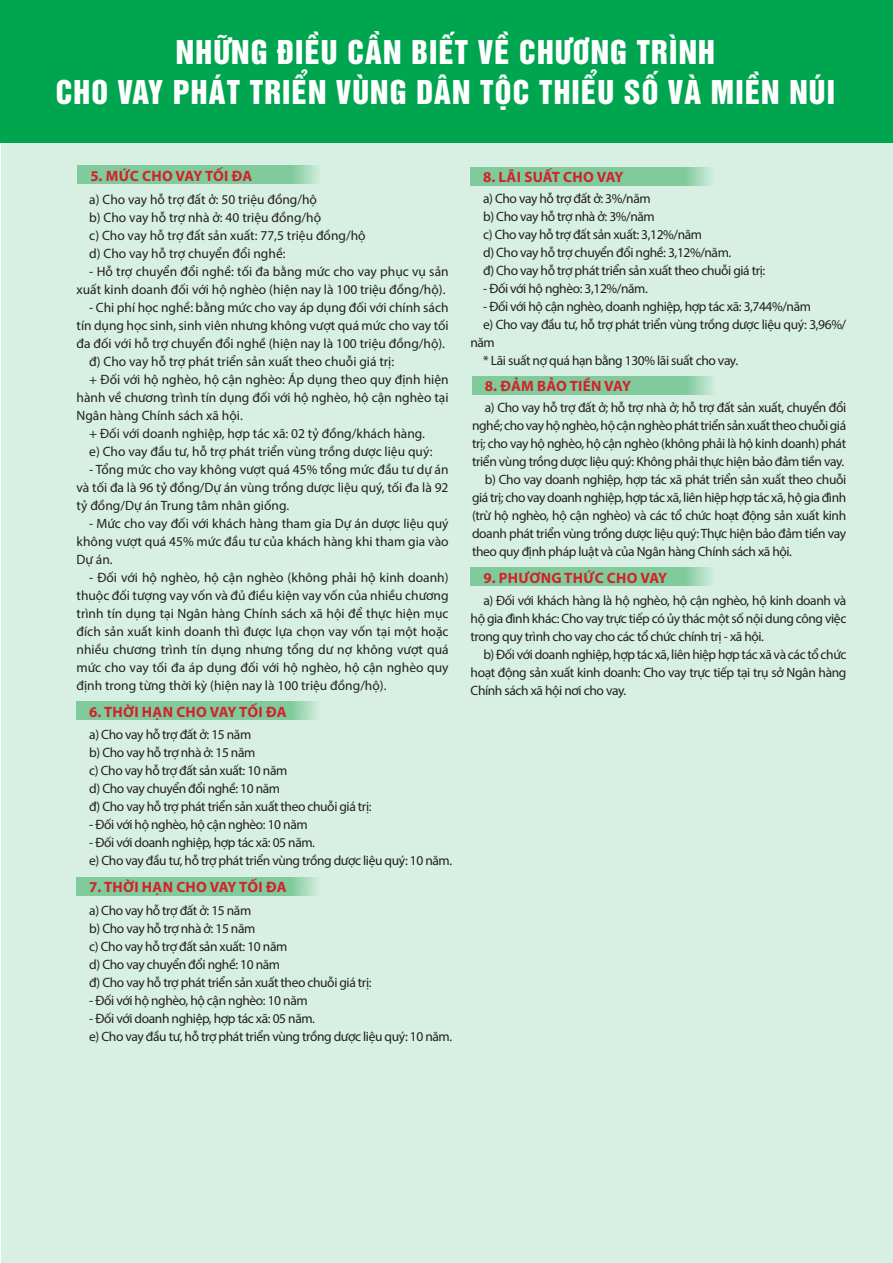
<style>
.page{position:relative;width:893px;height:1263px;background:#fff}
.page>*{position:absolute;margin:0;border:0;box-sizing:border-box;transform-origin:0 0}
.t1{font:30px/40.5px "UTM Helvet Ins";letter-spacing:.04em;color:#fff;text-align:center}
.t2{font:700 15px "Myriad Pro";letter-spacing:.02em;color:#d1232a}
.t3{font:13.5px/18px "Myriad Pro";letter-spacing:-.03em;color:#231f20;text-align:justify}
.t4{font:13.5px/18px "Myriad Pro";color:#231f20;text-align:right}
</style>
<div class="page">
<div style="left:1px;top:143px;width:892px;height:1120px;background:#d7f0e3"></div>
<div style="left:0;top:0;width:893px;height:142px;background:#00a54f"></div>
<div style="left:78px;top:166px;width:243px;height:18px;background:#80ca9c"></div>
<div style="left:77px;top:702px;width:243px;height:18px;background:#80ca9c"></div>
<div style="left:77px;top:877px;width:243px;height:18px;background:#80ca9c"></div>
<div style="left:470px;top:167px;width:244px;height:18px;background:#80ca9c"></div>
<div style="left:472px;top:377px;width:244px;height:18px;background:#80ca9c"></div>
<div style="left:471px;top:568px;width:243px;height:18px;background:#80ca9c"></div>
<h1 class="t1" style="left:56px;top:29px;width:781px">NHỮNG ĐIỀU CẦN BIẾT VỀ CHƯƠNG TRÌNH<br>CHO VAY PHÁT TRIỂN VÙNG DÂN TỘC THIỂU SỐ VÀ MIỀN NÚI</h1>
<p class="t2" style="left:90px;top:166px;width:163px">5. MỨC CHO VAY TỐI ĐA</p>
<p class="t4" style="left:89px;top:190px;width:229px">a) Cho vay hỗ trợ đất ở: 50 triệu đồng/hộ</p>
<p class="t4" style="left:89px;top:208px;width:233px">b) Cho vay hỗ trợ nhà ở: 40 triệu đồng/hộ</p>
<p class="t4" style="left:89px;top:226px;width:278px">c) Cho vay hỗ trợ đất sản xuất: 77,5 triệu đồng/hộ</p>
<p class="t4" style="left:89px;top:244px;width:198px">d) Cho vay hỗ trợ chuyển đổi nghề:</p>
<p class="t4" style="left:77px;top:262px;width:374px">- Hỗ trợ chuyển đổi nghề: tối đa bằng mức cho vay phục vụ sản xuất kinh doanh đối với hộ nghèo (hiện nay là 100 triệu đồng/hộ).</p>
<p class="t3" style="left:77px;top:298px;width:374px;text-indent:13px">- Chi phí học nghề: bằng mức cho vay áp dụng đối với chính sách tín dụng học sinh, sinh viên nhưng không vượt quá mức cho vay tối đa đối với hỗ trợ chuyển đổi nghề (hiện nay là 100 triệu đồng/hộ).</p>
<p class="t4" style="left:89px;top:352px;width:306px">đ) Cho vay hỗ trợ phát triển sản xuất theo chuỗi giá trị:</p>
<p class="t3" style="left:77px;top:370px;width:374px;text-indent:13px">+ Đối với hộ nghèo, hộ cận nghèo: Áp dụng theo quy định hiện hành về chương trình tín dụng đối với hộ nghèo, hộ cận nghèo tại Ngân hàng Chính sách xã hội.</p>
<p class="t4" style="left:89px;top:424px;width:337px">+ Đối với doanh nghiệp, hợp tác xã: 02 tỷ đồng/khách hàng.</p>
<p class="t4" style="left:89px;top:442px;width:345px">e) Cho vay đầu tư, hỗ trợ phát triển vùng trồng dược liệu quý:</p>
<p class="t3" style="left:77px;top:460px;width:374px;text-indent:13px">- Tổng mức cho vay không vượt quá 45% tổng mức đầu tư dự án và tối đa là 96 tỷ đồng/Dự án vùng trồng dược liệu quý, tối đa là 92 tỷ đồng/Dự án Trung tâm nhân giống.</p>
<p class="t3" style="left:77px;top:514px;width:374px;text-indent:13px">- Mức cho vay đối với khách hàng tham gia Dự án dược liệu quý không vượt quá 45% mức đầu tư của khách hàng khi tham gia vào Dự án.</p>
<p class="t3" style="left:77px;top:568px;width:374px;text-indent:13px">- Đối với hộ nghèo, hộ cận nghèo (không phải hộ kinh doanh) thuộc đối tượng vay vốn và đủ điều kiện vay vốn của nhiều chương trình tín dụng tại Ngân hàng Chính sách xã hội để thực hiện mục đích sản xuất kinh doanh thì được lựa chọn vay vốn tại một hoặc nhiều chương trình tín dụng nhưng tổng dư nợ không vượt quá mức cho vay tối đa áp dụng đối với hộ nghèo, hộ cận nghèo quy định trong từng thời kỳ (hiện nay là 100 triệu đồng/hộ).</p>
<p class="t2" style="left:89px;top:702px;width:199px">6. THỜI HẠN CHO VAY TỐI ĐA</p>
<p class="t3" style="left:89px;top:726px;width:164px">a) Cho vay hỗ trợ đất ở: 15 năm</p>
<p class="t3" style="left:89px;top:744px;width:168px">b) Cho vay hỗ trợ nhà ở: 15 năm</p>
<p class="t3" style="left:89px;top:762px;width:200px">c) Cho vay hỗ trợ đất sản xuất: 10 năm</p>
<p class="t3" style="left:89px;top:780px;width:192px">d) Cho vay chuyển đổi nghề: 10 năm</p>
<p class="t3" style="left:89px;top:798px;width:284px">đ) Cho vay hỗ trợ phát triển sản xuất theo chuỗi giá trị:</p>
<p class="t3" style="left:89px;top:816px;width:220px">- Đối với hộ nghèo, hộ cận nghèo: 10 năm</p>
<p class="t3" style="left:89px;top:834px;width:227px">- Đối với doanh nghiệp, hợp tác xã: 05 năm.</p>
<p class="t3" style="left:89px;top:852px;width:364px">e) Cho vay đầu tư, hỗ trợ phát triển vùng trồng dược liệu quý: 10 năm.</p>
<p class="t2" style="left:89px;top:877px;width:199px">7. THỜI HẠN CHO VAY TỐI ĐA</p>
<p class="t3" style="left:89px;top:901px;width:164px">a) Cho vay hỗ trợ đất ở: 15 năm</p>
<p class="t3" style="left:89px;top:919px;width:168px">b) Cho vay hỗ trợ nhà ở: 15 năm</p>
<p class="t3" style="left:89px;top:937px;width:200px">c) Cho vay hỗ trợ đất sản xuất: 10 năm</p>
<p class="t3" style="left:89px;top:955px;width:192px">d) Cho vay chuyển đổi nghề: 10 năm</p>
<p class="t3" style="left:89px;top:973px;width:284px">đ) Cho vay hỗ trợ phát triển sản xuất theo chuỗi giá trị:</p>
<p class="t3" style="left:89px;top:991px;width:220px">- Đối với hộ nghèo, hộ cận nghèo: 10 năm</p>
<p class="t3" style="left:89px;top:1009px;width:227px">- Đối với doanh nghiệp, hợp tác xã: 05 năm.</p>
<p class="t3" style="left:89px;top:1027px;width:364px">e) Cho vay đầu tư, hỗ trợ phát triển vùng trồng dược liệu quý: 10 năm.</p>
<p class="t2" style="left:483px;top:167px;width:142px">8. LÃI SUẤT CHO VAY</p>
<p class="t3" style="left:483px;top:190px;width:169px">a) Cho vay hỗ trợ đất ở: 3%/năm</p>
<p class="t3" style="left:483px;top:208px;width:173px">b) Cho vay hỗ trợ nhà ở: 3%/năm</p>
<p class="t3" style="left:483px;top:226px;width:221px">c) Cho vay hỗ trợ đất sản xuất: 3,12%/năm</p>
<p class="t3" style="left:483px;top:244px;width:250px">d) Cho vay hỗ trợ chuyển đổi nghề: 3,12%/năm.</p>
<p class="t3" style="left:483px;top:262px;width:284px">đ) Cho vay hỗ trợ phát triển sản xuất theo chuỗi giá trị:</p>
<p class="t3" style="left:483px;top:280px;width:166px">- Đối với hộ nghèo: 3,12%/năm.</p>
<p class="t3" style="left:483px;top:298px;width:329px">- Đối với hộ cận nghèo, doanh nghiệp, hợp tác xã: 3,744%/năm</p>
<p class="t3" style="left:470px;top:316px;width:377px;text-indent:13px">e) Cho vay đầu tư, hỗ trợ phát triển vùng trồng dược liệu quý: 3,96%/ năm</p>
<p class="t3" style="left:483px;top:352px;width:257px">* Lãi suất nợ quá hạn bằng 130% lãi suất cho vay.</p>
<p class="t2" style="left:485px;top:377px;width:148px">8. ĐẢM BẢO TIỀN VAY</p>
<p class="t3" style="left:472px;top:399px;width:376px;text-indent:13px">a) Cho vay hỗ trợ đất ở; hỗ trợ nhà ở; hỗ trợ đất sản xuất, chuyển đổi nghề; cho vay hộ nghèo, hộ cận nghèo phát triển sản xuất theo chuỗi giá trị; cho vay hộ nghèo, hộ cận nghèo (không phải là hộ kinh doanh) phát triển vùng trồng dược liệu quý: Không phải thực hiện bảo đảm tiền vay.</p>
<p class="t3" style="left:472px;top:471px;width:376px;text-indent:13px">b) Cho vay doanh nghiệp, hợp tác xã phát triển sản xuất theo chuỗi giá trị; cho vay doanh nghiệp, hợp tác xã, liên hiệp hợp tác xã, hộ gia đình (trừ hộ nghèo, hộ cận nghèo) và các tổ chức hoạt động sản xuất kinh doanh phát triển vùng trồng dược liệu quý: Thực hiện bảo đảm tiền vay theo quy định pháp luật và của Ngân hàng Chính sách xã hội.</p>
<p class="t2" style="left:483px;top:568px;width:185px">9. PHƯƠNG THỨC CHO VAY</p>
<p class="t3" style="left:471px;top:592px;width:377px;text-indent:13px">a) Đối với khách hàng là hộ nghèo, hộ cận nghèo, hộ kinh doanh và hộ gia đình khác: Cho vay trực tiếp có ủy thác một số nội dung công việc trong quy trình cho vay cho các tổ chức chính trị - xã hội.</p>
<p class="t3" style="left:471px;top:646px;width:377px;text-indent:13px">b) Đối với doanh nghiệp, hợp tác xã, liên hiệp hợp tác xã và các tổ chức hoạt động sản xuất kinh doanh: Cho vay trực tiếp tại trụ sở Ngân hàng Chính sách xã hội nơi cho vay.</p>
</div>
